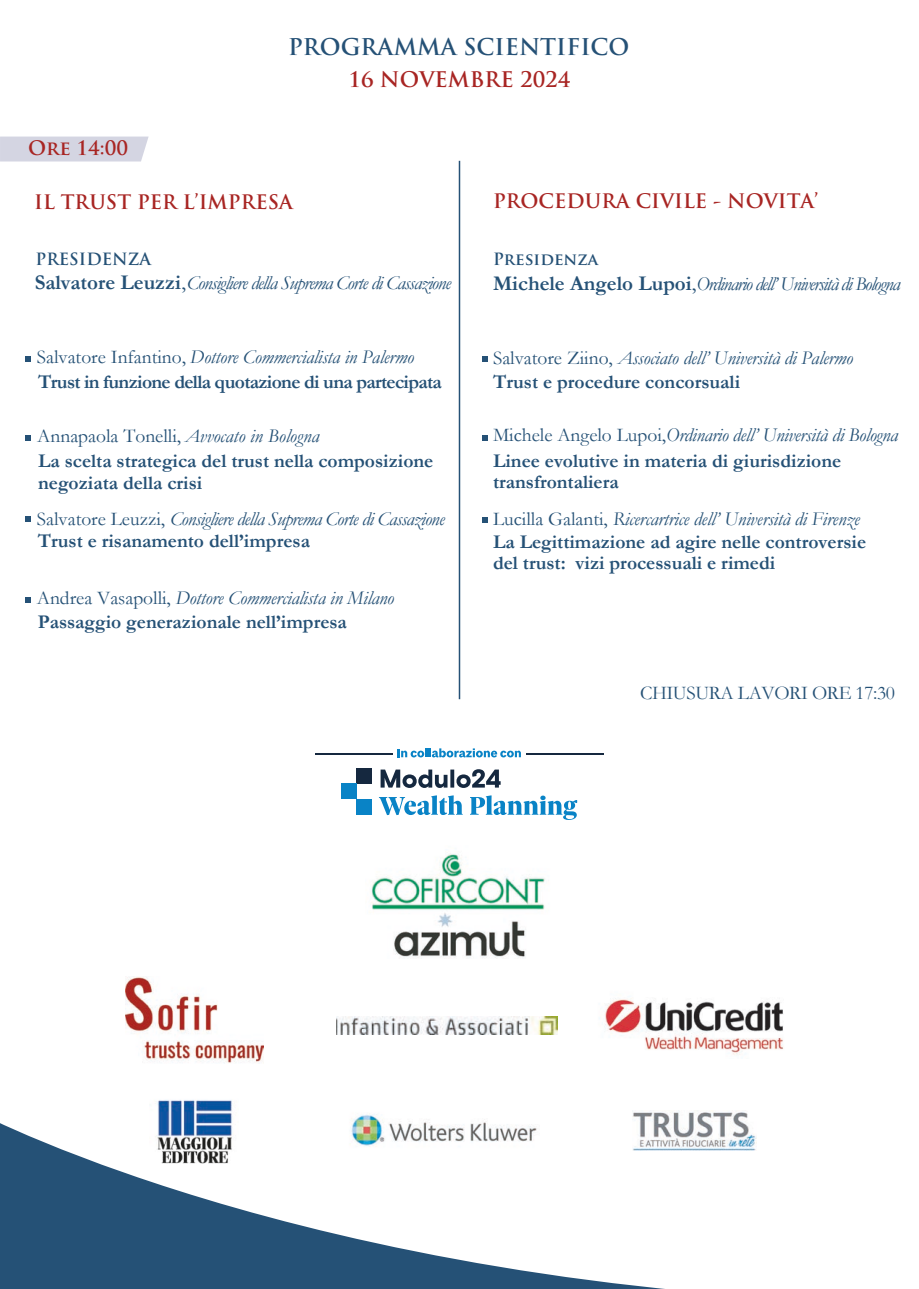
<style>
.page{position:relative;width:919px;height:1289px;background:#fff}
.page>*{position:absolute;margin:0;border:0;box-sizing:border-box;transform-origin:0 0}
.t1{font:700 22.5px "Trajan Pro";color:#255176}
.t2{font:700 21px "Trajan Pro";color:#a82523}
.t3{font:700 19.5px/25px "Garamond";color:#255176}
.t4{font:italic 19.5px/23.2px "Garamond";letter-spacing:-.01em;color:#255176}
.t5{font:italic 19.5px/36.5px "Garamond";letter-spacing:-.035em;color:#255176}
.t6{font:700 19.5px/24.2px "Garamond";letter-spacing:-.035em;color:#255176}
.t7{font:italic 19.5px "Garamond";letter-spacing:-.055em;color:#255176}
.t8{font:700 19.5px "Trajan Pro";color:#a82523}
.t9{font:19.5px "Garamond";letter-spacing:-.02em;color:#255176}
.t10{font:700 16.5px "Trajan Pro";color:#255176}
.s1{font-weight:700;font-style:normal;font-size:21px}
.s2{font-style:normal;font-size:21px}
.s3{font-weight:400}
.s4{font-weight:400;font-style:italic}
.s5{font-weight:700;font-style:normal}
.s6{font-style:normal}
</style>
<div class="page">
<svg style="left:0;top:1123px;width:757px;height:164px"></svg>
<svg style="left:25px;top:597px;width:5px;height:5px"></svg>
<svg style="left:25px;top:517px;width:5px;height:5px"></svg>
<svg style="left:25px;top:435px;width:6px;height:5px"></svg>
<svg style="left:25px;top:356px;width:5px;height:5px"></svg>
<hr style="left:315px;top:753px;width:77px;height:1px;background:#15283f">
<hr style="left:526px;top:753px;width:78px;height:1px;background:#15283f">
<svg style="left:379px;top:795px;width:198px;height:25px"></svg>
<div style="left:356px;top:768px;width:16px;height:15px;background:#15283f"></div>
<div style="left:341px;top:783px;width:15px;height:16px;background:#0983c6"></div>
<div style="left:356px;top:799px;width:16px;height:15px;background:#0983c6"></div>
<svg style="left:380px;top:769px;width:120px;height:19px"></svg>
<svg style="left:397px;top:748px;width:124px;height:9px"></svg>
<svg style="left:482px;top:357px;width:5px;height:5px"></svg>
<svg style="left:482px;top:435px;width:5px;height:5px"></svg>
<svg style="left:482px;top:517px;width:5px;height:5px"></svg>
<hr style="left:458px;top:161px;width:2px;height:538px;background:#255176">
<div style="left:0;top:136px;width:149px;height:25px;background:#d4d5e2"></div>
<img style="left:632px;top:1110px;width:124px;height:40px">
<img style="left:599px;top:998px;width:185px;height:57px">
<img style="left:150px;top:1100px;width:89px;height:78px">
<img style="left:126px;top:977px;width:137px;height:86px">
<img style="left:338px;top:1113px;width:211px;height:45px">
<img style="left:336px;top:1016px;width:221px;height:18px">
<img style="left:371px;top:853px;width:174px;height:105px">
<p class="t8" style="left:28px;top:136px;width:102px">Ore 14:00</p>
<p class="t1" style="left:288px;top:33px;width:342px">PROGRAMMA SCIENTIFICO</p>
<p class="t2" style="left:348px;top:66px;width:223px">16 NOVEMBRE 2024</p>
<p class="t8" style="left:34px;top:190px;width:260px">IL TRUST PER L’IMPRESA</p>
<p class="t10" style="left:36px;top:249px;width:117px">PRESIDENZA</p>
<p class="t5" style="left:35px;top:264px;width:418px"><span class="s1">Salvatore Leuzzi</span><span class="s2">,</span>Consigliere della Suprema Corte di Cassazione</p>
<p class="t6" style="left:37px;top:345px;width:406px"><span class="s3">Salvatore Infantino,</span> <span class="s4">Dottore Commercialista in Palermo<br></span>Trust in funzione della quotazione di una partecipata</p>
<p class="t3" style="left:37px;top:423px;width:397px"><span class="s3">Annapaola Tonelli,</span> <span class="s4">Avvocato in Bologna<br></span>La scelta strategica del trust nella composizione</p>
<p class="t5" style="left:37px;top:464px;width:409px"><span class="s5">negoziata della crisi<br></span><span class="s6">Salvatore Leuzzi,</span> Consigliere della Suprema Corte di Cassazione</p>
<p class="t3" style="left:38px;top:528px;width:274px">Trust e risanamento dell’impresa</p>
<p class="t3" style="left:37px;top:586px;width:359px;line-height:23.7px"><span class="s3">Andrea Vasapolli,</span> <span class="s4">Dottore Commercialista in Milano<br></span>Passaggio generazionale nell’impresa</p>
<p class="t8" style="left:493px;top:188px;width:327px">PROCEDURA CIVILE - NOVITA’</p>
<p class="t10" style="left:493px;top:248px;width:107px">Presidenza</p>
<p class="t7" style="left:493px;top:272px;width:409px"><span class="s1">Michele Angelo Lupoi</span><span class="s2">,</span>Ordinario dell’ Università di Bologna</p>
<p class="t4" style="left:493px;top:346px;width:361px"><span class="s6">Salvatore Ziino,</span> Associato dell’ Università di Palermo<br><span class="s5">Trust e procedure concorsuali</span></p>
<p class="t3" style="left:493px;top:422px;width:406px;line-height:25.5px"><span class="s3">Michele Angelo Lupoi,</span><span class="s4">Ordinario dell’ Università di Bologna<br></span>Linee evolutive in materia di giurisdizione</p>
<p class="t4" style="left:493px;top:463px;width:368px;line-height:36.9px"><span class="s5">transfrontaliera<br></span><span class="s6">Lucilla Galanti,</span> Ricercartrice dell’ Università di Firenze</p>
<p class="t3" style="left:493px;top:530px;width:374px;line-height:21.6px">La Legittimazione ad agire nelle controversie del trust: vizi processuali e rimedi</p>
<p class="t9" style="left:640px;top:681px;width:256px">CHIUSURA LAVORI ORE 17:30</p>
</div>
